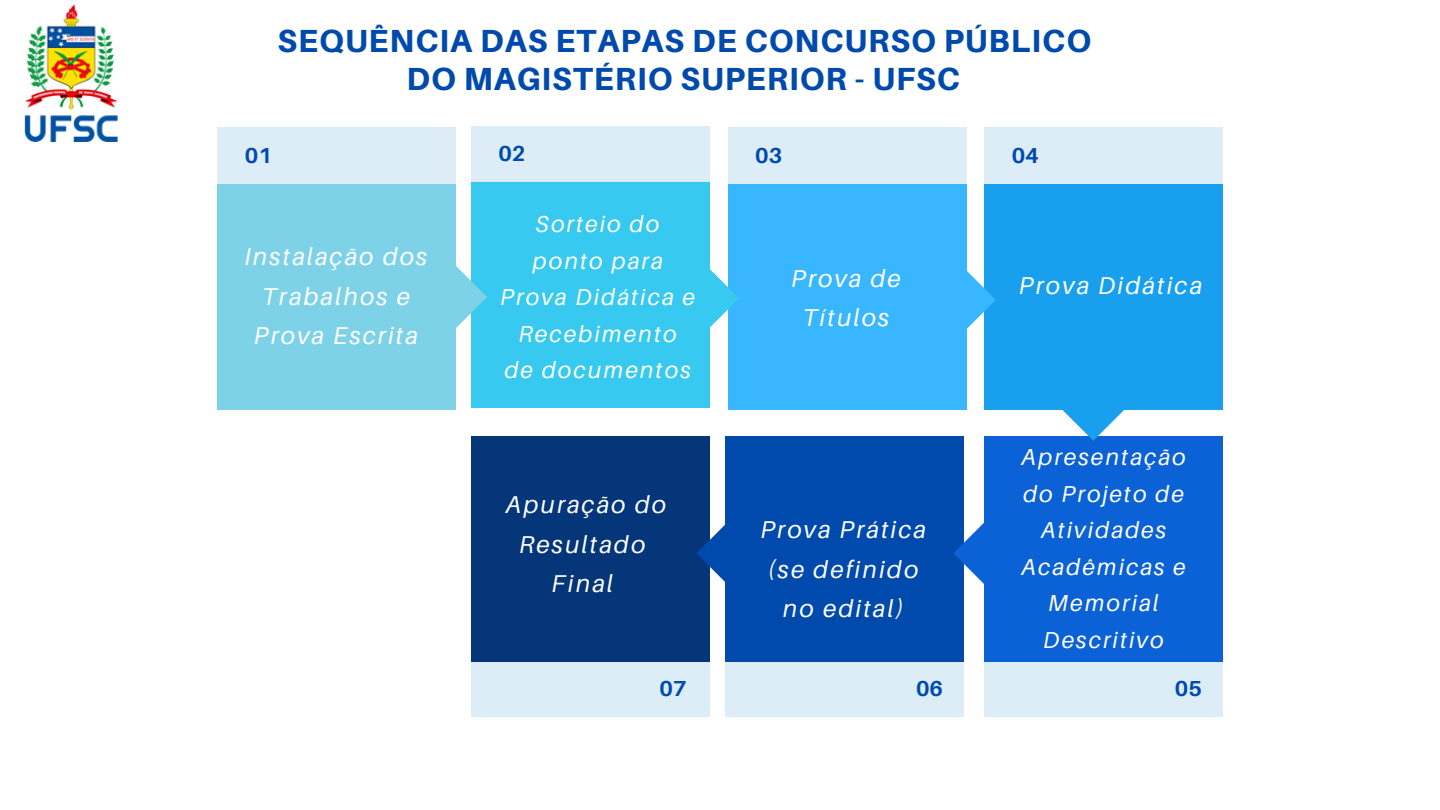
<style>
.page{position:relative;width:1440px;height:810px;background:#fff}
.page>*{position:absolute;margin:0;border:0;box-sizing:border-box;transform-origin:0 0}
.t1{font:800 32px "Aileron";letter-spacing:.03em;color:#004aad}
.t2{font:italic 24.3px/39.4px "Aileron";letter-spacing:.09em;color:#fff;text-align:center}
.t3{font:italic 23.1px/36.5px "Aileron";letter-spacing:.09em;color:#fff;text-align:center}
.t4{font:700 21.7px "Aileron";color:#004aad}
</style>
<div class="page">
<div style="left:984px;top:184px;width:239px;height:226px;background:#18a0ef"></div>
<div style="left:217px;top:127px;width:239px;height:57px;background:#dcedf8"></div>
<div style="left:217px;top:184px;width:239px;height:226px;background:#7ed2e8"></div>
<div style="left:984px;top:127px;width:239px;height:57px;background:#dcedf8"></div>
<div style="left:471px;top:126px;width:239px;height:57px;background:#dcedf8"></div>
<div style="left:471px;top:182px;width:239px;height:226px;background:#37c9ef"></div>
<svg style="left:456px;top:266px;width:31px;height:62px"></svg>
<div style="left:984px;top:660px;width:239px;height:57px;background:#dcedf8"></div>
<div style="left:984px;top:436px;width:239px;height:226px;background:#0b62d6"></div>
<svg style="left:1063px;top:410px;width:61px;height:31px"></svg>
<div style="left:471px;top:660px;width:239px;height:57px;background:#dcedf8"></div>
<div style="left:471px;top:436px;width:239px;height:226px;background:#043679"></div>
<div style="left:725px;top:660px;width:239px;height:57px;background:#dcedf8"></div>
<div style="left:725px;top:436px;width:239px;height:226px;background:#004aad"></div>
<svg style="left:953px;top:523px;width:31px;height:61px"></svg>
<svg style="left:696px;top:525px;width:29px;height:57px"></svg>
<div style="left:728px;top:127px;width:238px;height:57px;background:#dcedf8"></div>
<div style="left:728px;top:184px;width:238px;height:226px;background:#38b6ff"></div>
<svg style="left:710px;top:269px;width:29px;height:58px"></svg>
<svg style="left:966px;top:267px;width:30px;height:66px"></svg>
<img style="left:24px;top:4px;width:94px;height:138px">
<p class="t1" style="left:278px;top:20px;width:815px">SEQUÊNCIA DAS ETAPAS DE CONCURSO PÚBLICO</p>
<p class="t1" style="left:406px;top:59px;width:555px">DO MAGISTÉRIO SUPERIOR - UFSC</p>
<p class="t4" style="left:245px;top:142px;width:29px">01</p>
<p class="t4" style="left:498px;top:140px;width:29px">02</p>
<p class="t4" style="left:1012px;top:142px;width:29px">04</p>
<p class="t4" style="left:755px;top:142px;width:29px">03</p>
<p class="t2" style="left:244px;top:237px;width:184px">Instalação dos<br>Trabalhos e<br>Prova Escrita</p>
<p class="t3" style="left:500px;top:205px;width:196px">Sorteio do ponto para<br>Prova Didática e<br>Recebimento<br>de documentos</p>
<p class="t2" style="left:505px;top:485px;width:162px">Apuração do<br>Resultado<br>Final</p>
<p class="t2" style="left:791px;top:258px;width:111px">Prova de<br>Títulos</p>
<p class="t2" style="left:760px;top:510px;width:167px">Prova Prática (se definido no edital)</p>
<p class="t2" style="left:1019px;top:266px;width:185px">Prova Didática</p>
<p class="t3" style="left:1021px;top:439px;width:166px">Apresentação do Projeto de<br>Atividades<br>Acadêmicas e<br>Memorial<br>Descritivo</p>
<p class="t4" style="left:660px;top:675px;width:29px">07</p>
<p class="t4" style="left:1175px;top:675px;width:29px">05</p>
<p class="t4" style="left:916px;top:675px;width:29px">06</p>
</div>
